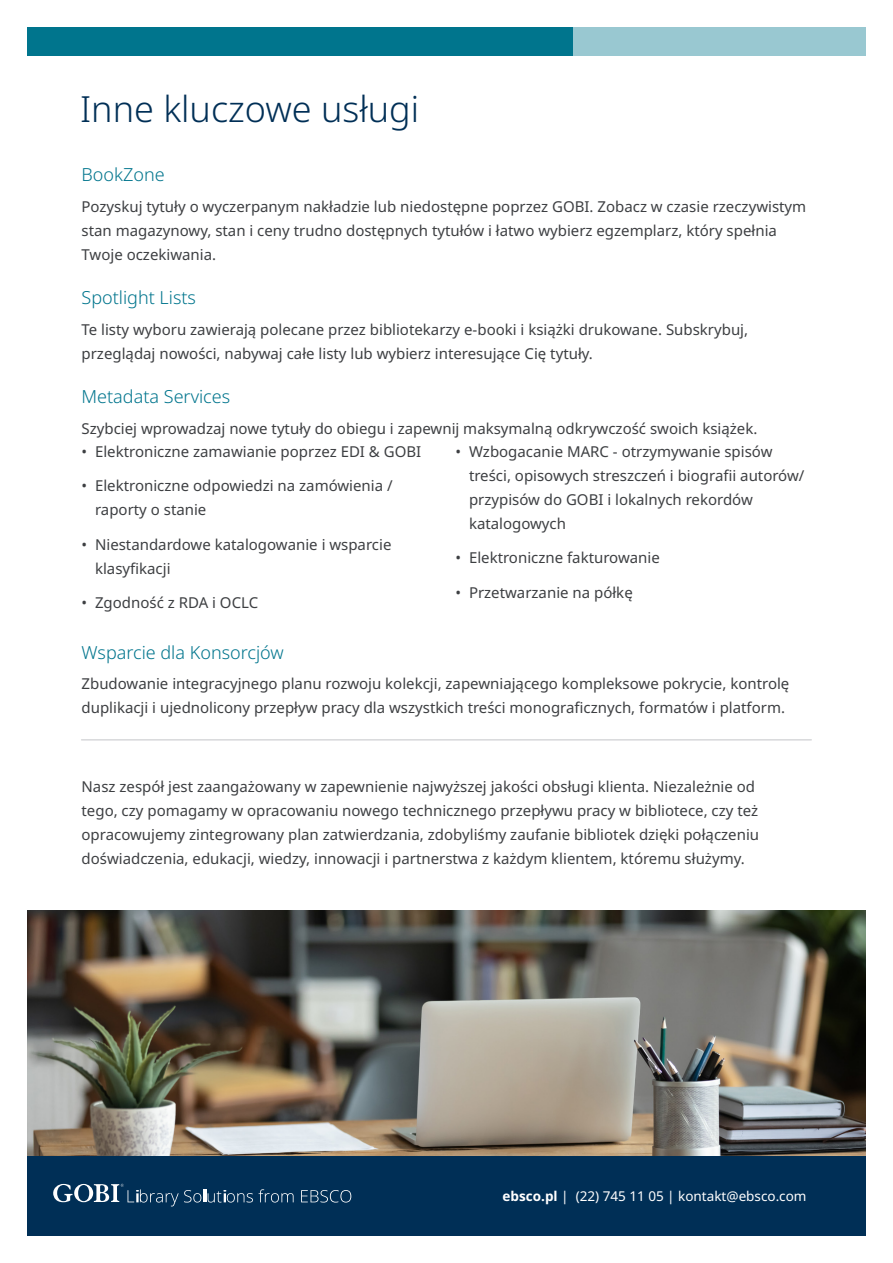
<style>
.page{position:relative;width:893px;height:1263px;background:#fff}
.page>*{position:absolute;margin:0;border:0;box-sizing:border-box;transform-origin:0 0}
.t1{font:300 36px "Noto Sans";color:#002f56}
.Sans_12{font:300 18px "Noto Sans";color:#00758d}
.Sans_10{font:15px/24px "Noto Sans";color:#3d3f42}
.Bullets_10{font:15px/24px "Noto Sans";color:#3d3f42}
.t2{font:13.5px "Noto Sans";color:#fff}
.s1{font-weight:700}
</style>
<div class="page">
<div style="left:572px;top:27px;width:294px;height:29px;background:#99c8d1"></div>
<div style="left:27px;top:27px;width:545px;height:29px;background:#00758d"></div>
<hr style="left:82px;top:739px;width:729px;height:1px;background:#d7d8da">
<img style="left:28px;top:911px;width:838px;height:245px">
<div style="left:28px;top:1156px;width:838px;height:80px;background:#002f56"></div>
<svg style="left:301px;top:1190px;width:50px;height:12px"></svg>
<svg style="left:53px;top:1184px;width:241px;height:22px"></svg>
<h2 class="t1" style="left:80px;top:83px;width:341px">Inne kluczowe usługi</h2>
<h3 class="Sans_12" style="left:82px;top:162px;width:85px">BookZone</h3>
<p class="Sans_10" style="left:82px;top:195px;width:726px">Pozyskuj tytuły o wyczerpanym nakładzie lub niedostępne poprzez GOBI. Zobacz w czasie rzeczywistym stan magazynowy, stan i ceny trudno dostępnych tytułów i łatwo wybierz egzemplarz, który spełnia<br>Twoje oczekiwania.</p>
<h3 class="Sans_12" style="left:82px;top:285px;width:116px">Spotlight Lists</h3>
<p class="Sans_10" style="left:82px;top:318px;width:668px">Te listy wyboru zawierają polecane przez bibliotekarzy e-booki i książki drukowane. Subskrybuj, przeglądaj nowości, nabywaj całe listy lub wybierz interesujące Cię tytuły.</p>
<h3 class="Sans_12" style="left:82px;top:384px;width:150px">Metadata Services</h3>
<p class="Sans_10" style="left:82px;top:417px;width:677px">Szybciej wprowadzaj nowe tytuły do obiegu i zapewnij maksymalną odkrywczość swoich książek.</p>
<p class="Bullets_10" style="left:82px;top:440px;width:341px">• Elektroniczne zamawianie poprzez EDI &amp; GOBI</p>
<p class="Bullets_10" style="left:95px;top:474px;width:299px;text-indent:-14px">• Elektroniczne odpowiedzi na zamówienia / raporty o stanie</p>
<p class="Bullets_10" style="left:95px;top:533px;width:298px;text-indent:-14px">• Niestandardowe katalogowanie i wsparcie klasyfikacji</p>
<p class="Bullets_10" style="left:82px;top:591px;width:178px">• Zgodność z RDA i OCLC</p>
<p class="Bullets_10" style="left:469px;top:440px;width:337px;text-indent:-14px">• Wzbogacanie MARC - otrzymywanie spisów treści, opisowych streszczeń i biografii autorów/ przypisów do GOBI i lokalnych rekordów katalogowych</p>
<p class="Bullets_10" style="left:455px;top:546px;width:206px">• Elektroniczne fakturowanie</p>
<p class="Bullets_10" style="left:455px;top:581px;width:179px">• Przetwarzanie na półkę</p>
<h3 class="Sans_12" style="left:82px;top:639px;width:204px">Wsparcie dla Konsorcjów</h3>
<p class="Sans_10" style="left:82px;top:672px;width:709px">Zbudowanie integracyjnego planu rozwoju kolekcji, zapewniającego kompleksowe pokrycie, kontrolę duplikacji i ujednolicony przepływ pracy dla wszystkich treści monograficznych, formatów i platform.</p>
<p class="Sans_10" style="left:82px;top:775px;width:679px">Nasz zespół jest zaangażowany w zapewnienie najwyższej jakości obsługi klienta. Niezależnie od tego, czy pomagamy w opracowaniu nowego technicznego przepływu pracy w bibliotece, czy też opracowujemy zintegrowany plan zatwierdzania, zdobyliśmy zaufanie bibliotek dzięki połączeniu doświadczenia, edukacji, wiedzy, innowacji i partnerstwa z każdym klientem, któremu służymy.</p>
<p class="t2" style="left:503px;top:1186px;width:305px"><span class="s1">ebsco.pl</span> | (22) 745 11 05 | kontakt@ebsco.com</p>
</div>
